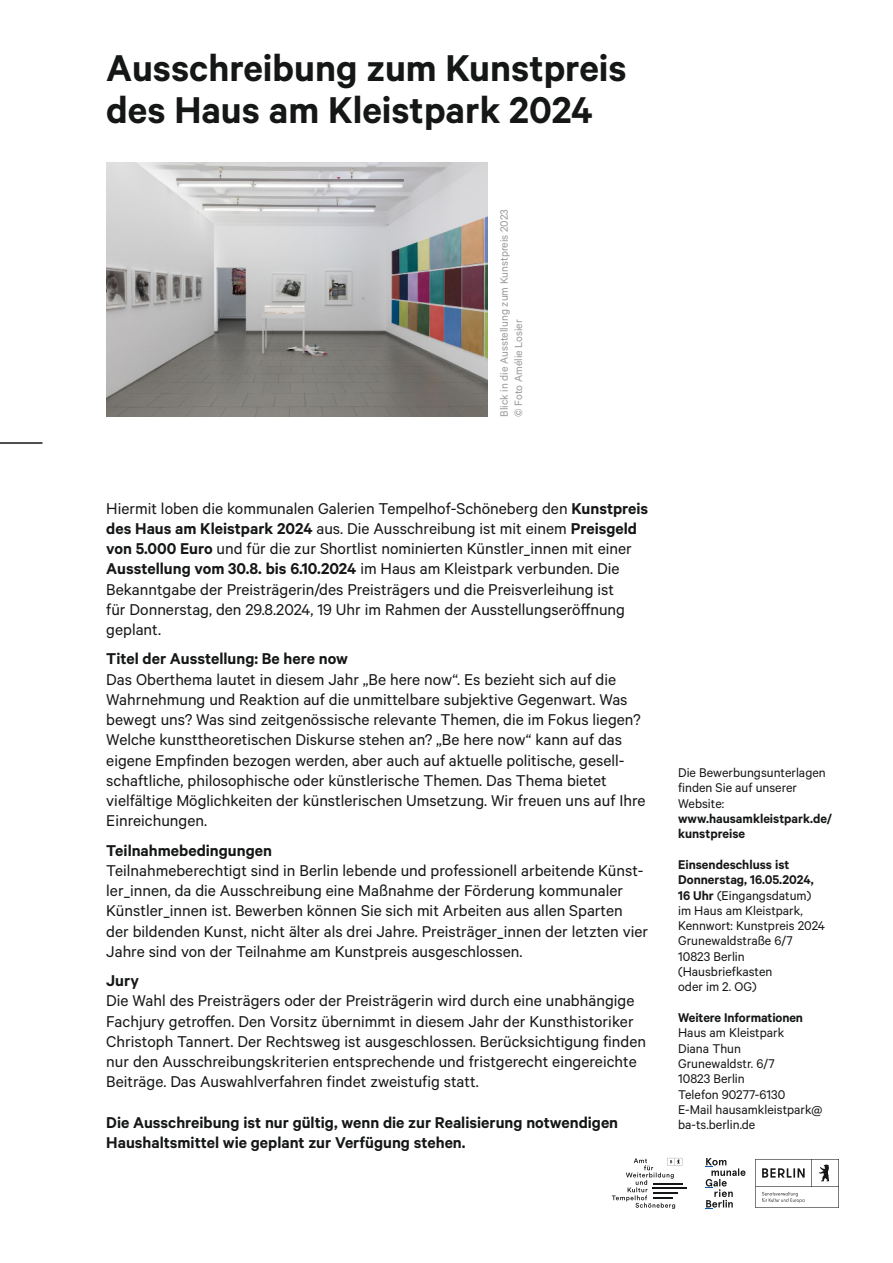
<style>
.page{position:relative;width:893px;height:1263px;background:#fff}
.page>*{position:absolute;margin:0;border:0;box-sizing:border-box;transform-origin:0 0}
.t1{font:600 42px/42px "Calibre";color:#151616}
.t2{font:17.7px/20.2px "Calibre";color:#151616}
.t3{font:600 17.7px/20.2px "Calibre";color:#151616}
.t4{font:14.25px/15.3px "Calibre";color:#151616}
.t5{font:600 14.25px/15.3px "Calibre";color:#151616}
.t6{font:12px/14.4px "Calibre";color:#999}
.s1{font-weight:600}
</style>
<div class="page">
<svg style="left:755px;top:1159px;width:84px;height:49px"></svg>
<hr style="left:653px;top:1183px;width:30px;height:2px;background:#151616">
<hr style="left:653px;top:1187px;width:34px;height:2px;background:#151616">
<svg style="left:612px;top:1158px;width:70px;height:51px"></svg>
<svg style="left:705px;top:1158px;width:40px;height:51px"></svg>
<img style="left:106px;top:163px;width:381px;height:254px">
<hr style="left:0;top:442px;width:43px;height:2px;background:#151616">
<h1 class="t1" style="left:106px;top:46px;width:522px">Ausschreibung zum Kunstpreis des Haus am Kleistpark 2024</h1>
<p class="t6" style="left:496px;top:417px;width:209px;rotate:-90deg">Blick in die Ausstellung zum Kunstpreis 2023 © Foto Amélie Losier</p>
<p class="t2" style="left:106px;top:497px;width:543px">Hiermit loben die kommunalen Galerien Tempelhof-Schöneberg den <span class="s1">Kunstpreis des Haus am Kleistpark 2024</span> aus. Die Ausschreibung ist mit einem <span class="s1">Preisgeld von 5.000 Euro</span> und für die zur Shortlist nominierten Künstler_innen mit einer <span class="s1">Ausstellung vom 30.8. bis 6.10.2024</span> im Haus am Kleistpark verbunden. Die Bekanntgabe der Preisträgerin/des Preisträgers und die Preisverleihung ist<br>für Donnerstag, den 29.8.2024, 19 Uhr im Rahmen der Ausstellungseröffnung geplant.</p>
<p class="t3" style="left:106px;top:648px;width:243px">Titel der Ausstellung: Be here now</p>
<p class="t2" style="left:106px;top:668px;width:541px">Das Oberthema lautet in diesem Jahr „Be here now“. Es bezieht sich auf die Wahrnehmung und Reaktion auf die unmittelbare subjektive Gegenwart. Was bewegt uns? Was sind zeitgenössische relevante Themen, die im Fokus liegen?<br>Welche kunsttheoretischen Diskurse stehen an? „Be here now“ kann auf das eigene Empfinden bezogen werden, aber auch auf aktuelle politische, gesell&shy;schaftliche, philosophische oder künstlerische Themen. Das Thema bietet vielfältige Möglichkeiten der künstlerischen Umsetzung. Wir freuen uns auf Ihre Einreichungen.</p>
<p class="t3" style="left:106px;top:839px;width:167px">Teilnahmebedingungen</p>
<p class="t2" style="left:106px;top:860px;width:543px">Teilnahmeberechtigt sind in Berlin lebende und professionell arbeitende Künst&shy;ler_innen, da die Ausschreibung eine Maßnahme der Förderung kommunaler Künstler_innen ist. Bewerben können Sie sich mit Arbeiten aus allen Sparten der bildenden Kunst, nicht älter als drei Jahre. Preisträger_innen der letzten vier Jahre sind von der Teilnahme am Kunstpreis ausgeschlossen.</p>
<p class="t3" style="left:106px;top:970px;width:34px">Jury</p>
<p class="t2" style="left:106px;top:990px;width:541px">Die Wahl des Preisträgers oder der Preisträgerin wird durch eine unabhängige Fachjury getroffen. Den Vorsitz übernimmt in diesem Jahr der Kunsthistoriker Christoph Tannert. Der Rechtsweg ist ausgeschlossen. Berücksichtigung finden nur den Ausschreibungskriterien entsprechende und fristgerecht eingereichte Beiträge. Das Auswahlverfahren findet zweistufig statt.</p>
<p class="t3" style="left:106px;top:1112px;width:513px">Die Ausschreibung ist nur gültig, wenn die zur Realisierung notwendigen<br>Haushaltsmittel wie geplant zur Verfügung stehen.</p>
<p class="t4" style="left:678px;top:764px;width:149px">Die Bewerbungsunterlagen finden Sie auf unserer<br>Website:</p>
<p class="t5" style="left:678px;top:810px;width:156px">www.hausamkleistpark.de/ kunstpreise</p>
<p class="t4" style="left:678px;top:856px;width:148px"><span class="s1">Einsendeschluss ist<br>Donnerstag, 16.05.2024,<br>16 Uhr</span> (Eingangsdatum) im Haus am Kleistpark,<br>Kennwort: Kunstpreis 2024<br>Grunewaldstraße 6/7<br>10823 Berlin (Hausbriefkasten<br>oder im 2. OG)</p>
<p class="t5" style="left:678px;top:1009px;width:126px">Weitere Informationen</p>
<p class="t4" style="left:678px;top:1025px;width:146px">Haus am Kleistpark<br>Diana Thun<br>Grunewaldstr. 6/7<br>10823 Berlin<br>Telefon 90277-6130<br>E-Mail hausamkleistpark@ ba-ts.berlin.de</p>
</div>
